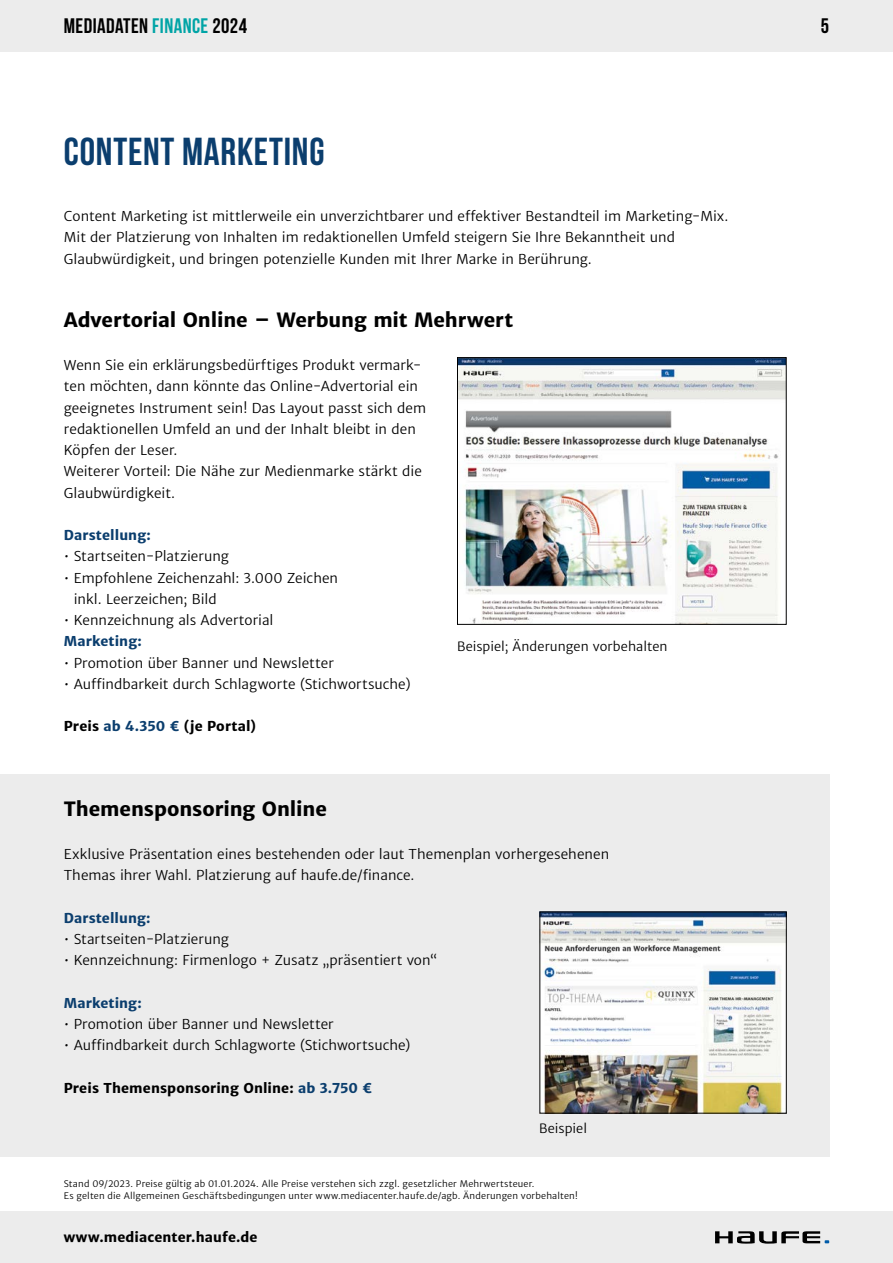
<style>
.page{position:relative;width:893px;height:1263px;background:#fff}
.page>*{position:absolute;margin:0;border:0;box-sizing:border-box;transform-origin:0 0}
.t1{font:700 39px "Bebas Neue";letter-spacing:.02em;color:#0b3e6e}
.t2{font:700 21px "Bebas Neue";letter-spacing:.02em;color:#000}
.t3{font:700 19.5px "Haufe Merriweather Sans";letter-spacing:-.005em;color:#000}
.t4{font:13.5px/21.3px "Haufe Merriweather Sans Lt";color:#000}
.t5{font:700 13.5px "Haufe Merriweather Sans";letter-spacing:.01em;color:#000}
.t6{font:700 13.5px "Haufe Merriweather Sans";letter-spacing:.01em;color:#0b3e6e}
.t7{font:12.75px "Haufe Merriweather Sans Lt";letter-spacing:.005em;color:#000}
.t8{font:9px/12px "Haufe Merriweather Sans Lt";letter-spacing:.02em;color:#000}
.s1{color:#00a4a6}
.s2{color:#0b3e6e}
</style>
<div class="page">
<div style="left:0;top:0;width:893px;height:51px;background:#ececec"></div>
<div style="left:0;top:1212px;width:893px;height:51px;background:#ececec"></div>
<svg style="left:715px;top:1231px;width:114px;height:13px"></svg>
<div style="left:0;top:774px;width:829px;height:383px;background:#ececec"></div>
<img style="left:459px;top:359px;width:326px;height:264px">
<div style="left:457px;top:357px;width:330px;height:268px;border:1px solid #000"></div>
<img style="left:542px;top:913px;width:243px;height:198px">
<div style="left:540px;top:911px;width:247px;height:202px;border:1px solid #000"></div>
<h2 class="t2" style="left:64px;top:15px;width:185px">MEDIADATEN <span class="s1">FINANCE</span> 2024</h2>
<h1 class="t1" style="left:64px;top:130px;width:262px">CONTENT MARKETING</h1>
<p class="t4" style="left:64px;top:206px;width:666px">Content Marketing ist mittlerweile ein unverzichtbarer und effektiver Bestandteil im Marketing-Mix.<br>Mit der Platzierung von Inhalten im redaktionellen Umfeld steigern Sie Ihre Bekanntheit und<br>Glaubwürdigkeit, und bringen potenzielle Kunden mit Ihrer Marke in Berührung.</p>
<h3 class="t3" style="left:64px;top:308px;width:451px">Advertorial Online – Werbung mit Mehrwert</h3>
<p class="t4" style="left:64px;top:355px;width:364px">Wenn Sie ein erklärungsbedürftiges Produkt vermark&shy;ten möchten, dann könnte das Online-Advertorial ein geeignetes Instrument sein! Das Layout passt sich dem redaktionellen Umfeld an und der Inhalt bleibt in den Köpfen der Leser.<br>Weiterer Vorteil: Die Nähe zur Medienmarke stärkt die Glaubwürdigkeit.</p>
<p class="t6" style="left:64px;top:527px;width:88px">Darstellung:</p>
<p class="t4" style="left:64px;top:546px;width:167px">• Startseiten-Platzierung</p>
<p class="t4" style="left:74px;top:567px;width:266px;text-indent:-10px">• Empfohlene Zeichenzahl: 3.000 Zeichen inkl. Leerzeichen; Bild</p>
<p class="t4" style="left:64px;top:610px;width:211px">• Kennzeichnung als Advertorial</p>
<p class="t6" style="left:64px;top:633px;width:79px">Marketing:</p>
<p class="t4" style="left:64px;top:652px;width:271px">• Promotion über Banner und Newsletter</p>
<p class="t4" style="left:64px;top:673px;width:348px">• Auffindbarkeit durch Schlagworte (Stichwortsuche)</p>
<p class="t5" style="left:64px;top:718px;width:193px">Preis <span class="s2">ab 4.350 €</span> (je Portal)</p>
<p class="t7" style="left:457px;top:639px;width:212px">Beispiel; Änderungen vorbehalten</p>
<h3 class="t3" style="left:64px;top:797px;width:265px">Themensponsoring Online</h3>
<p class="t4" style="left:64px;top:844px;width:547px">Exklusive Präsentation eines bestehenden oder laut Themenplan vorhergesehenen<br>Themas ihrer Wahl. Platzierung auf haufe.de/finance.</p>
<p class="t6" style="left:64px;top:909px;width:88px">Darstellung:</p>
<p class="t4" style="left:64px;top:929px;width:167px">• Startseiten-Platzierung</p>
<p class="t4" style="left:64px;top:950px;width:375px">• Kennzeichnung: Firmenlogo + Zusatz „präsentiert von“</p>
<p class="t6" style="left:64px;top:995px;width:79px">Marketing:</p>
<p class="t4" style="left:64px;top:1014px;width:271px">• Promotion über Banner und Newsletter</p>
<p class="t4" style="left:64px;top:1035px;width:348px">• Auffindbarkeit durch Schlagworte (Stichwortsuche)</p>
<p class="t5" style="left:64px;top:1079px;width:310px">Preis Themensponsoring Online: <span class="s2">ab 3.750 €</span></p>
<p class="t7" style="left:539px;top:1120px;width:49px">Beispiel</p>
<p class="t8" style="left:64px;top:1178px;width:515px">Stand 09/2023. Preise gültig ab 01.01.2024. Alle Preise verstehen sich zzgl. gesetzlicher Mehrwertsteuer.<br>Es gelten die Allgemeinen Geschäftsbedingungen unter www.mediacenter.haufe.de/agb. Änderungen vorbehalten!</p>
<p class="t5" style="left:64px;top:1228px;width:195px">www.mediacenter.haufe.de</p>
<h2 class="t2" style="left:821px;top:15px;width:10px">5</h2>
</div>
